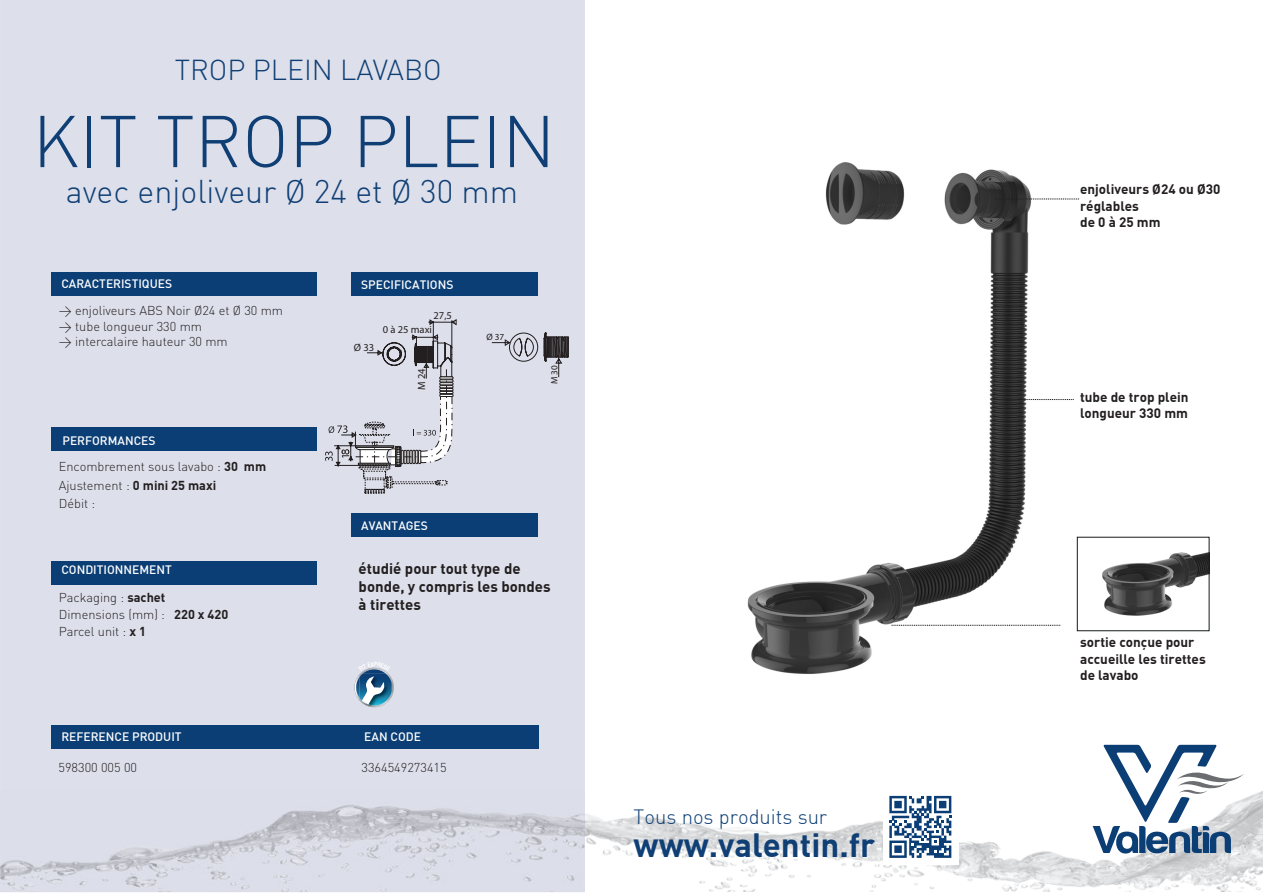
<style>
.page{position:relative;width:1263px;height:893px;background:#fff}
.page>*{position:absolute;margin:0;border:0;box-sizing:border-box;transform-origin:0 0}
.t1{font:300 72px "DIN";color:#0f3f75}
.t2{font:33px "DINBOLD Bold";color:#0f3f75}
.t3{font:32.25px "DINLIGHT Light";color:#0f3f75}
.t4{font:300 28.5px "DIN";color:#0f3f75}
.t5{font:20.25px "DINLIGHT Light";color:#0f3f75}
.t6{font:15px/18px "DINBOLD Bold";color:#231f20}
.t7{font:13.5px/16.2px "DINBOLD Bold";color:#231f20}
.t8{font:300 12.75px "DIN";color:#231f20}
.t9{font:12px "DINMEDIUM Medium";color:#fff}
.t10{font:10.5px "Myriad Pro";color:#231f20}
.t11{font:9.15px "Myriad Pro";color:#231f20}
.s1{font-family:"DINBOLD Bold";font-weight:400}
</style>
<div class="page">
<div style="left:0;top:0;width:585px;height:790px;background:#dddfea"></div>
<img style="left:0;top:790px;width:1263px;height:102px">
<div style="left:51px;top:725px;width:487px;height:23px;background:#0b3e75"></div>
<div style="left:51px;top:561px;width:265px;height:23px;background:#0b3e75"></div>
<div style="left:51px;top:427px;width:265px;height:24px;background:#0b3e75"></div>
<div style="left:51px;top:272px;width:265px;height:24px;background:#0b3e75"></div>
<div style="left:351px;top:272px;width:186px;height:24px;background:#0b3e75"></div>
<div style="left:351px;top:513px;width:186px;height:24px;background:#0b3e75"></div>
<svg style="left:1093px;top:745px;width:151px;height:108px"></svg>
<div style="left:883px;top:789px;width:75px;height:75px;background:#fff"></div>
<svg style="left:889px;top:796px;width:62px;height:62px"></svg>
<svg style="left:325px;top:319px;width:131px;height:174px;background:#c9cbd4"></svg>
<svg style="left:544px;top:333px;width:25px;height:44px"></svg>
<svg style="left:491px;top:333px;width:47px;height:29px"></svg>
<img style="left:747px;top:162px;width:296px;height:512px">
<img style="left:1102px;top:552px;width:105px;height:64px">
<div style="left:1077px;top:537px;width:132px;height:94px;border:1px solid #15191b"></div>
<svg style="left:891px;top:625px;width:169px;height:1px"></svg>
<svg style="left:995px;top:199px;width:84px;height:1px"></svg>
<svg style="left:1022px;top:399px;width:52px;height:1px"></svg>
<svg style="left:354px;top:662px;width:40px;height:45px;background:#85a4bb"></svg>
<p class="t4" style="left:175px;top:52px;width:268px">TROP PLEIN LAVABO</p>
<p class="t1" style="left:33px;top:97px;width:524px">KIT TROP PLEIN</p>
<p class="t3" style="left:66px;top:172px;width:454px">avec enjoliveur Ø 24 et Ø 30 mm</p>
<p class="t9" style="left:61px;top:276px;width:112px">CARACTERISTIQUES</p>
<p class="t8" style="left:59px;top:303px;width:226px">&gt; enjoliveurs ABS Noir Ø24 et Ø 30 mm</p>
<p class="t8" style="left:59px;top:318px;width:145px">&gt; tube longueur 330 mm</p>
<p class="t8" style="left:59px;top:333px;width:170px">&gt; intercalaire hauteur 30 mm</p>
<p class="t9" style="left:62px;top:433px;width:95px">PERFORMANCES</p>
<p class="t8" style="left:59px;top:459px;width:209px">Encombrement sous lavabo : <span class="s1">30 mm</span></p>
<p class="t8" style="left:59px;top:477px;width:159px">Ajustement : <span class="s1">0 mini 25 maxi</span></p>
<p class="t8" style="left:59px;top:495px;width:38px">Débit :</p>
<p class="t9" style="left:61px;top:562px;width:112px">CONDITIONNEMENT</p>
<p class="t8" style="left:59px;top:590px;width:108px">Packaging : <span class="s1">sachet</span></p>
<p class="t8" style="left:59px;top:606px;width:171px">Dimensions (mm) : <span class="s1">220 x 420</span></p>
<p class="t8" style="left:59px;top:623px;width:89px">Parcel unit : <span class="s1">x 1</span></p>
<p class="t9" style="left:361px;top:277px;width:94px">SPECIFICATIONS</p>
<p class="t10" style="left:354px;top:341px;width:22px">Ø 33</p>
<p class="t10" style="left:433px;top:309px;width:20px">27,5</p>
<p class="t10" style="left:383px;top:323px;width:51px">0 à 25 maxi</p>
<p class="t10" style="left:415px;top:390px;width:23px;rotate:-90deg">M 24</p>
<p class="t11" style="left:486px;top:331px;width:19px">Ø 37</p>
<p class="t11" style="left:549px;top:384px;width:20px;rotate:-90deg">M 30</p>
<p class="t9" style="left:361px;top:518px;width:68px">AVANTAGES</p>
<p class="t6" style="left:359px;top:559px;width:194px">étudié pour tout type de bonde, y compris les bondes à tirettes</p>
<p class="t9" style="left:61px;top:729px;width:122px">REFERENCE PRODUIT</p>
<p class="t9" style="left:364px;top:729px;width:58px">EAN CODE</p>
<p class="t8" style="left:59px;top:759px;width:80px">598300 005 00</p>
<p class="t8" style="left:361px;top:759px;width:87px">3364549273415</p>
<p class="t5" style="left:634px;top:804px;width:195px">Tous nos produits sur</p>
<p class="t2" style="left:634px;top:823px;width:243px">www.valentin.fr</p>
<p class="t7" style="left:1080px;top:181px;width:142px">enjoliveurs Ø24 ou Ø30 réglables<br>de 0 à 25 mm</p>
<p class="t7" style="left:1080px;top:388px;width:110px">tube de trop plein longueur 330 mm</p>
<p class="t7" style="left:1080px;top:634px;width:127px">sortie conçue pour accueille les tirettes</p>
<p class="t7" style="left:1080px;top:666px;width:60px">de lavabo</p>
</div>
